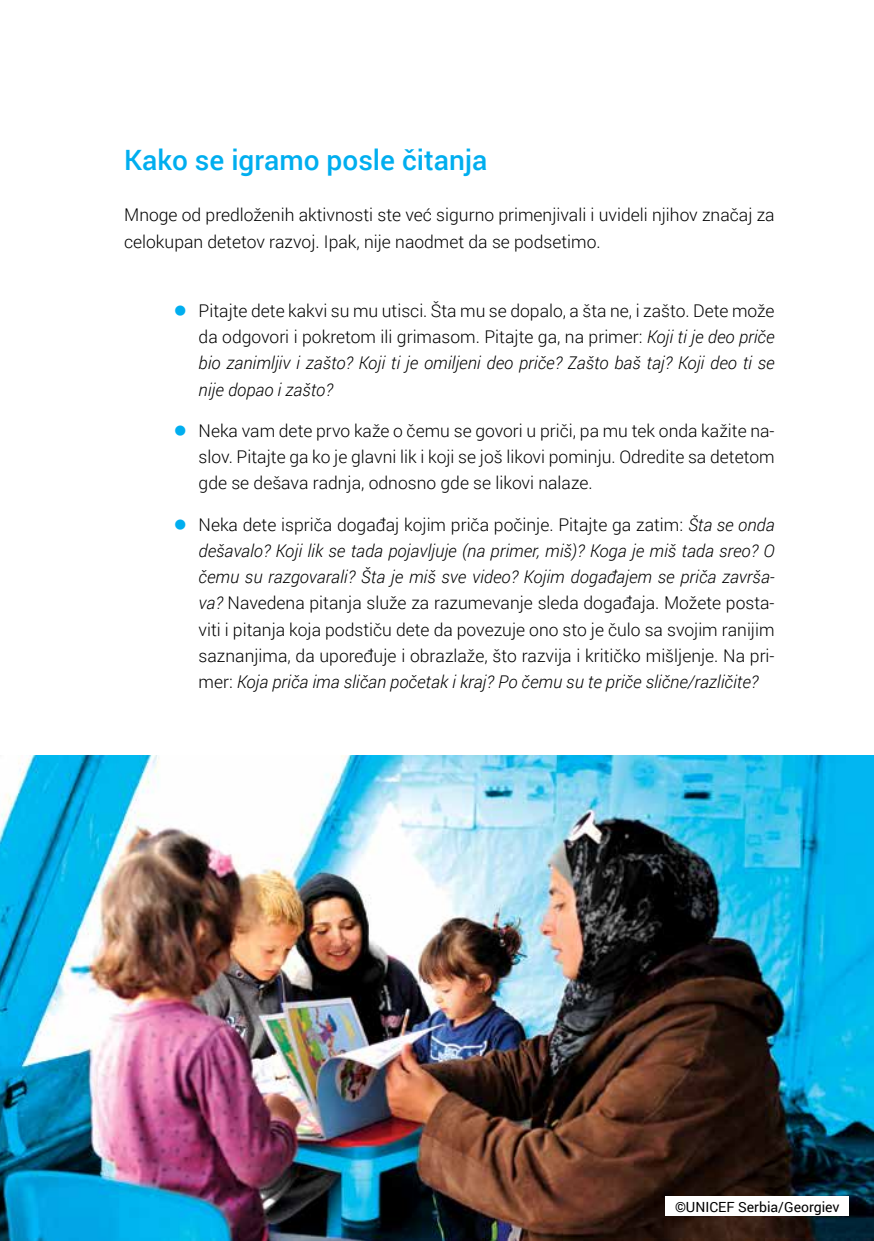
<style>
.page{position:relative;width:874px;height:1241px;background:#fff}
.page>*{position:absolute;margin:0;border:0;box-sizing:border-box;transform-origin:0 0}
.t1{font:500 28px "Roboto";color:#00aeef}
.t2{font:300 17.5px/26.2px "Roboto";color:#000;text-align:justify}
.t3{font:14px "Roboto";color:#000}
.s1{font-style:italic}
</style>
<div class="page">
<img style="left:0;top:755px;width:873px;height:485px">
<div style="left:665px;top:1196px;width:183px;height:19px;background:#fff"></div>
<h1 class="t1" style="left:124px;top:140px;width:364px">Kako se igramo posle čitanja</h1>
<p class="t2" style="left:124px;top:201px;width:651px">Mnoge od predloženih aktivnosti ste već sigurno primenjivali i uvideli njihov značaj za celokupan detetov razvoj. Ipak, nije naodmet da se podsetimo.</p>
<p class="t2" style="left:198px;top:297px;width:577px">Pitajte dete kakvi su mu utisci. Šta mu se dopalo, a šta ne, i zašto. Dete može da odgovori i pokretom ili grimasom. Pitajte ga, na primer: <span class="s1">Koji ti je deo priče bio zanimljiv i zašto? Koji ti je omiljeni deo priče? Zašto baš taj? Koji deo ti se nije dopao i zašto?</span></p>
<p class="t2" style="left:198px;top:417px;width:577px">Neka vam dete prvo kaže o čemu se govori u priči, pa mu tek onda kažite na&shy;slov. Pitajte ga ko je glavni lik i koji se još likovi pominju. Odredite sa detetom gde se dešava radnja, odnosno gde se likovi nalaze.</p>
<p class="t2" style="left:198px;top:510px;width:577px">Neka dete ispriča događaj kojim priča počinje. Pitajte ga zatim: <span class="s1">Šta se onda dešavalo? Koji lik se tada pojavljuje (na primer, miš)? Koga je miš tada sreo? O čemu su razgovarali? Šta je miš sve video? Kojim događajem se priča završa&shy;va?</span> Navedena pitanja služe za razumevanje sleda događaja. Možete posta&shy;viti i pitanja koja podstiču dete da povezuje ono sto je čulo sa svojim ranijim saznanjima, da upoređuje i obrazlaže, što razvija i kritičko mišljenje. Na pri&shy;mer: <span class="s1">Koja priča ima sličan početak i kraj? Po čemu su te priče slične/različite?</span></p>
<p class="t3" style="left:674px;top:1196px;width:166px">©UNICEF Serbia/Georgiev</p>
</div>
